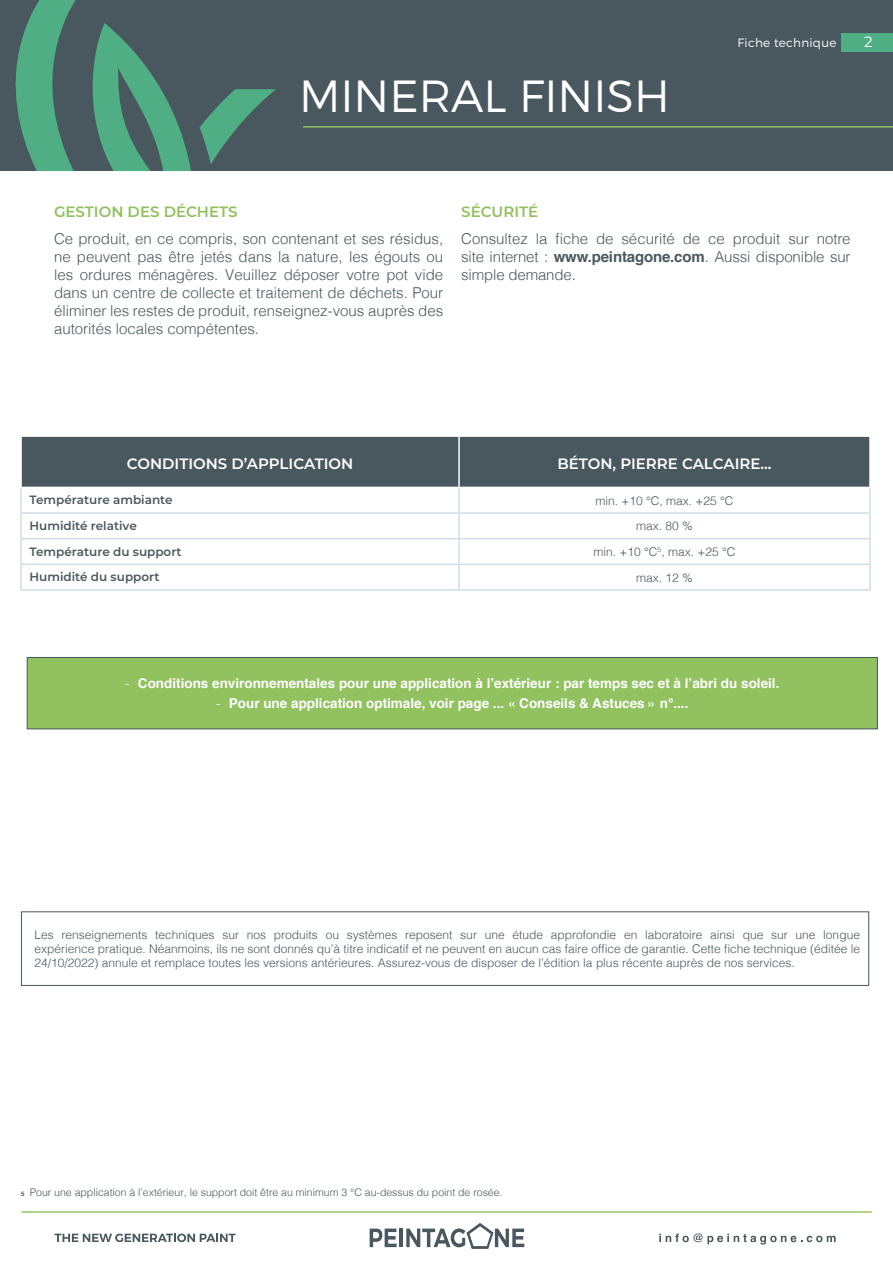
<style>
.page{position:relative;width:893px;height:1263px;background:#fff}
.page>*{position:absolute;margin:0;border:0;box-sizing:border-box;transform-origin:0 0}
.t1{font:300 45px "Montserrat";color:#fff}
.t2{font:300 15px/18px "Helvetica";letter-spacing:-.005em;color:#49585f;text-align:justify}
.t3{font:600 15px "Montserrat";color:#fff}
.t4{font:600 15px "Montserrat";color:#92c160}
.t5{font:15px "Montserrat";color:#fff}
.t6{font:700 13.5px "Helvetica";color:#fff}
.t7{font:300 12px/14.4px "Helvetica";color:#49585f;text-align:justify}
.t8{font:600 12px "Montserrat";color:#49585f}
.t9{font:300 12px "Montserrat";letter-spacing:.02em;color:#fff}
.t10{font:300 10.5px "Helvetica";color:#49585f}
.s1{font-weight:700}
.s2{font-weight:300}
.s3{font-weight:700;font-size:6.15px}
</style>
<div class="page">
<div style="left:0;top:0;width:893px;height:171px;background:#49585f"></div>
<hr style="left:303px;top:126px;width:590px;height:2px;background:#91c261">
<svg style="left:200px;top:89px;width:76px;height:75px"></svg>
<svg style="left:15px;top:0;width:61px;height:171px"></svg>
<svg style="left:92px;top:23px;width:99px;height:148px"></svg>
<div style="left:841px;top:34px;width:52px;height:18px;background:#4fae84"></div>
<div style="left:21px;top:912px;width:848px;height:74px;border:1px solid #49585f"></div>
<div style="left:27px;top:657px;width:850px;height:72px;background:#92c160"></div>
<div style="left:27px;top:657px;width:851px;height:72px;border:1px solid #49585f"></div>
<hr style="left:21px;top:1211px;width:851px;height:2px;background:#92c160">
<svg style="left:370px;top:1228px;width:27px;height:19px"></svg>
<hr style="left:399px;top:1228px;width:4px;height:19px;background:#49585f">
<svg style="left:406px;top:1223px;width:118px;height:25px"></svg>
<svg style="left:55px;top:1233px;width:181px;height:9px"></svg>
<svg style="left:659px;top:1233px;width:177px;height:11px"></svg>
<div style="left:22px;top:437px;width:847px;height:50px;background:#49585f"></div>
<hr style="left:458px;top:437px;width:2px;height:50px;background:#fff">
<hr style="left:20px;top:512px;width:439px;height:2px;background:#cedee7">
<hr style="left:459px;top:512px;width:412px;height:2px;background:#cedee7">
<hr style="left:20px;top:538px;width:439px;height:1px;background:#cedee7">
<hr style="left:459px;top:538px;width:412px;height:1px;background:#cedee7">
<hr style="left:20px;top:564px;width:439px;height:1px;background:#cedee7">
<hr style="left:459px;top:564px;width:412px;height:1px;background:#cedee7">
<hr style="left:869px;top:488px;width:2px;height:24px;background:#cedee7">
<hr style="left:869px;top:514px;width:2px;height:24px;background:#cedee7">
<hr style="left:869px;top:539px;width:2px;height:25px;background:#cedee7">
<hr style="left:869px;top:565px;width:2px;height:24px;background:#cedee7">
<hr style="left:459px;top:589px;width:412px;height:2px;background:#cedee7">
<hr style="left:20px;top:488px;width:2px;height:24px;background:#cedee7">
<hr style="left:458px;top:488px;width:2px;height:24px;background:#cedee7">
<hr style="left:20px;top:514px;width:2px;height:24px;background:#cedee7">
<hr style="left:458px;top:514px;width:2px;height:24px;background:#cedee7">
<hr style="left:20px;top:539px;width:2px;height:25px;background:#cedee7">
<hr style="left:458px;top:539px;width:2px;height:25px;background:#cedee7">
<hr style="left:20px;top:565px;width:2px;height:24px;background:#cedee7">
<hr style="left:458px;top:565px;width:2px;height:24px;background:#cedee7">
<hr style="left:20px;top:589px;width:439px;height:2px;background:#cedee7">
<h1 class="t1" style="left:299px;top:68px;width:372px">MINERAL FINISH</h1>
<p class="t9" style="left:738px;top:35px;width:100px">Fiche technique</p>
<p class="t5" style="left:864px;top:31px;width:10px">2</p>
<p class="t4" style="left:54px;top:201px;width:185px">GESTION DES DÉCHETS</p>
<p class="t2" style="left:54px;top:230px;width:391px">Ce produit, en ce compris, son contenant et ses résidus, ne peuvent pas être jetés dans la nature, les égouts ou les ordures ménagères. Veuillez déposer votre pot vide dans un centre de collecte et traitement de déchets. Pour éliminer les restes de produit, renseignez-vous auprès des autorités locales compétentes.</p>
<p class="t4" style="left:461px;top:201px;width:78px">SÉCURITÉ</p>
<p class="t2" style="left:461px;top:230px;width:391px">Consultez la fiche de sécurité de ce produit sur notre site internet : <span class="s1">www.peintagone.com</span>. Aussi disponible sur simple demande.</p>
<p class="t3" style="left:127px;top:453px;width:228px">CONDITIONS D’APPLICATION</p>
<p class="t3" style="left:557px;top:453px;width:216px">BÉTON, PIERRE CALCAIRE...</p>
<p class="t8" style="left:30px;top:492px;width:145px">Température ambiante</p>
<p class="t7" style="left:595px;top:494px;width:140px">min. +10 °C, max. +25 °C</p>
<p class="t8" style="left:30px;top:517px;width:109px">Humidité relative</p>
<p class="t7" style="left:636px;top:520px;width:58px">max. 80 %</p>
<p class="t8" style="left:30px;top:543px;width:154px">Température du support</p>
<p class="t7" style="left:593px;top:545px;width:144px">min. +10 °C<sup>5</sup>, max. +25 °C</p>
<p class="t8" style="left:30px;top:569px;width:131px">Humidité du support</p>
<p class="t7" style="left:636px;top:571px;width:58px">max. 12 %</p>
<p class="t6" style="left:125px;top:678px;width:656px"><span class="s2">-</span> Conditions environnementales pour une application à l’extérieur : par temps sec et à l’abri du soleil.</p>
<p class="t6" style="left:216px;top:698px;width:474px"><span class="s2">-</span> Pour une application optimale, voir page ... « Conseils &amp; Astuces » n°....</p>
<p class="t7" style="left:34px;top:928px;width:827px">Les renseignements techniques sur nos produits ou systèmes reposent sur une étude approfondie en laboratoire ainsi que sur une longue expérience pratique. Néanmoins, ils ne sont donnés qu’à titre indicatif et ne peuvent en aucun cas faire office de garantie. Cette fiche technique (éditée le 24/10/2022) annule et remplace toutes les versions antérieures. Assurez-vous de disposer de l’édition la plus récente auprès de nos services.</p>
<p class="t10" style="left:21px;top:1187px;width:483px"><span class="s3">5</span> Pour une application à l’extérieur, le support doit être au minimum 3 °C au-dessus du point de rosée.</p>
</div>
